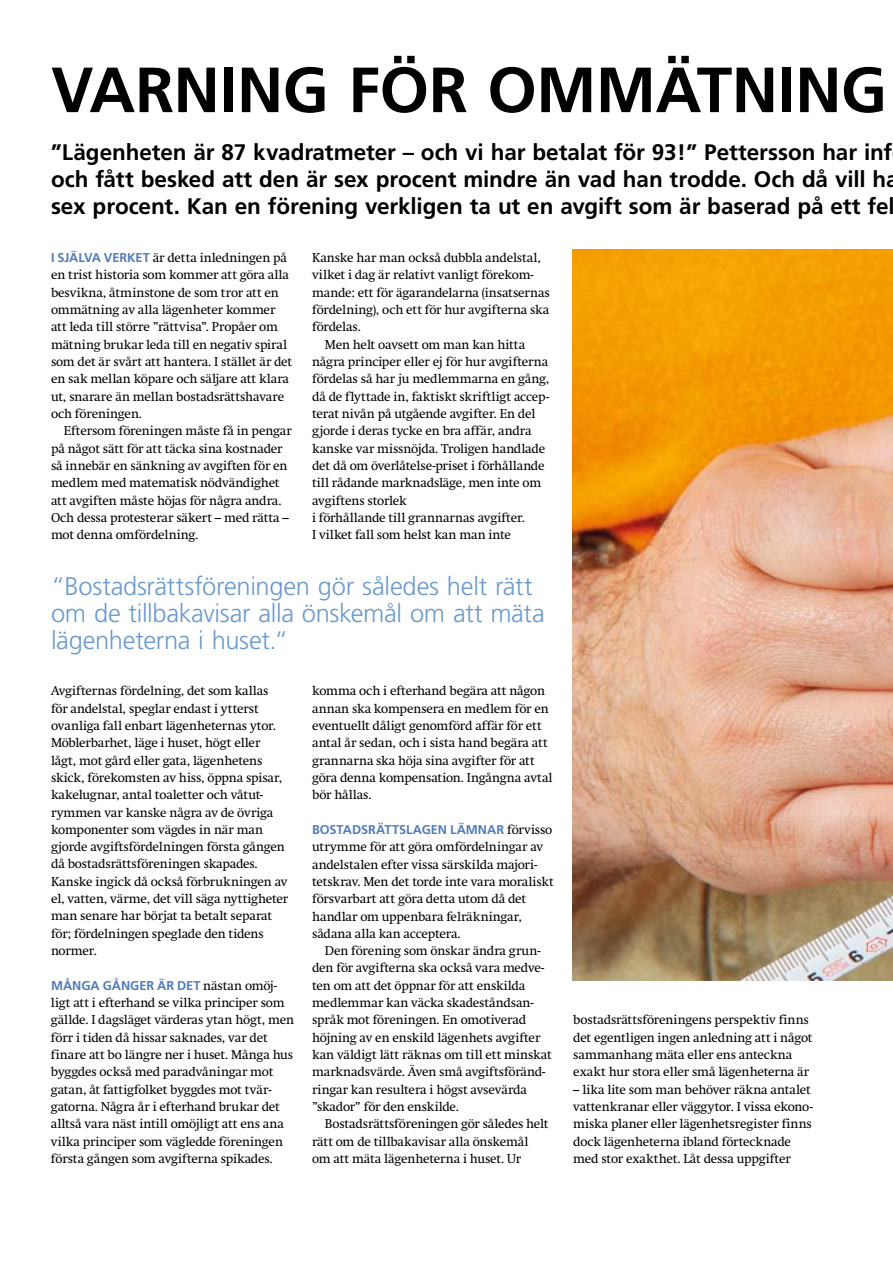
<style>
.page{position:relative;width:893px;height:1263px;background:#fff}
.page>*{position:absolute;margin:0;border:0;box-sizing:border-box;transform-origin:0 0}
.t1{font:700 63.75px "Frutiger";letter-spacing:-.005em;color:#000}
.t2{font:300 25.5px/27px "Frutiger";letter-spacing:-.015em;color:#6a9acd}
.t3{font:700 22.5px/27px "Frutiger";letter-spacing:-.005em;color:#000}
.t4{font:12.75px/17.4px "Swift";letter-spacing:-.01em;color:#000}
.t5{font:700 12.75px "Frutiger";color:#527cb9}
.s1{font-family:"Frutiger";font-weight:700;color:#527cb9}
.s2{font-family:"Swift";font-weight:400;color:#000}
</style>
<div class="page">
<img style="left:573px;top:249px;width:320px;height:731px">
<h1 class="t1" style="left:51px;top:53px;width:837px">Varning för ommätning</h1>
<h3 class="t3" style="left:51px;top:139px;width:849px">”Lägenheten är 87 kvadratmeter – och vi har betalat för 93!” Pettersson har inf och fått besked att den är sex procent mindre än vad han trodde. Och då vill ha sex procent. Kan en förening verkligen ta ut en avgift som är baserad på ett fel</h3>
<p class="t4" style="left:51px;top:249px;width:243px"><span class="s1">I själva verket</span> är detta inledningen på en trist historia som kommer att göra alla besvikna, åtminstone de som tror att en ommätning av alla lägenheter kommer att leda till större ”rättvisa”. Propåer om mätning brukar leda till en negativ spiral som det är svårt att hantera. I stället är det en sak mellan köpare och säljare att klara ut, snarare än mellan bostadsrättshavare och föreningen.</p>
<p class="t4" style="left:51px;top:422px;width:242px;text-indent:13px">Eftersom föreningen måste få in pengar på något sätt för att täcka sina kostnader så innebär en sänkning av avgiften för en medlem med matematisk nödvändighet att avgiften måste höjas för några andra.<br>Och dessa protesterar säkert – med rätta – mot denna omfördelning.</p>
<p class="t4" style="left:312px;top:249px;width:230px">Kanske har man också dubbla andelstal,</p>
<p class="t4" style="left:312px;top:266px;width:223px">vilket i dag är relativt vanligt förekom-</p>
<p class="t4" style="left:312px;top:284px;width:239px">mande: ett för ägarandelarna (insatsernas</p>
<p class="t4" style="left:312px;top:301px;width:239px">fördelning), och ett för hur avgifterna ska</p>
<p class="t4" style="left:312px;top:318px;width:50px">fördelas.</p>
<p class="t4" style="left:325px;top:336px;width:202px">Men helt oavsett om man kan hitta</p>
<p class="t4" style="left:312px;top:353px;width:238px">några principer eller ej för hur avgifterna</p>
<p class="t4" style="left:312px;top:370px;width:239px">fördelas så har ju medlemmarna en gång,</p>
<p class="t4" style="left:312px;top:388px;width:239px">då de flyttade in, faktiskt skriftligt accep-</p>
<p class="t4" style="left:312px;top:405px;width:225px">terat nivån på utgående avgifter. En del</p>
<p class="t4" style="left:312px;top:422px;width:221px">gjorde i deras tycke en bra affär, andra</p>
<p class="t4" style="left:312px;top:440px;width:235px">kanske var missnöjda. Troligen handlade</p>
<p class="t4" style="left:312px;top:457px;width:234px">det då om överlåtelse-priset i förhållande</p>
<p class="t4" style="left:312px;top:474px;width:231px">till rådande marknadsläge, men inte om</p>
<p class="t4" style="left:312px;top:492px;width:96px">avgiftens storlek</p>
<p class="t4" style="left:312px;top:509px;width:214px">i förhållande till grannarnas avgifter.</p>
<p class="t4" style="left:312px;top:526px;width:201px">I vilket fall som helst kan man inte</p>
<h2 class="t2" style="left:51px;top:573px;width:495px">“Bostadsrättsföreningen gör således helt rätt om de tillbakavisar alla önskemål om att mäta lägenheterna i huset.“</h2>
<p class="t4" style="left:51px;top:682px;width:239px">Avgifternas fördelning, det som kallas för andelstal, speglar endast i ytterst ovanliga fall enbart lägenheternas ytor.<br>Möblerbarhet, läge i huset, högt eller lågt, mot gård eller gata, lägenhetens skick, förekomsten av hiss, öppna spisar, kakelugnar, antal toaletter och våtut&shy;rymmen var kanske några av de övriga komponenter som vägdes in när man gjorde avgiftsfördelningen första gången då bostadsrättsföreningen skapades.<br>Kanske ingick då också förbrukningen av el, vatten, värme, det vill säga nyttigheter man senare har börjat ta betalt separat för; fördelningen speglade den tidens normer.</p>
<p class="t5" style="left:51px;top:978px;width:228px">Många gånger är det <span class="s2">nästan omöj-</span></p>
<p class="t4" style="left:51px;top:994px;width:245px">ligt att i efterhand se vilka principer som gällde. I dagsläget värderas ytan högt, men förr i tiden då hissar saknades, var det finare att bo längre ner i huset. Många hus byggdes också med paradvåningar mot gatan, åt fattigfolket byggdes mot tvär&shy;gatorna. Några år i efterhand brukar det alltså vara näst intill omöjligt att ens ana vilka principer som vägledde föreningen första gången som avgifterna spikades.</p>
<p class="t4" style="left:312px;top:682px;width:242px">komma och i efterhand begära att någon annan ska kompensera en medlem för en eventuellt dåligt genomförd affär för ett antal år sedan, och i sista hand begära att grannarna ska höja sina avgifter för att göra denna kompensation. Ingångna avtal bör hållas.</p>
<p class="t5" style="left:312px;top:822px;width:242px">Bostadsrättslagen lämnar <span class="s2">förvisso</span></p>
<p class="t4" style="left:312px;top:838px;width:243px">utrymme för att göra omfördelningar av andelstalen efter vissa särskilda majori&shy;tetskrav. Men det torde inte vara moraliskt försvarbart att göra detta utom då det handlar om uppenbara felräkningar, sådana alla kan acceptera.</p>
<p class="t4" style="left:312px;top:942px;width:241px;text-indent:13px">Den förening som önskar ändra grun&shy;den för avgifterna ska också vara medve&shy;ten om att det öppnar för att enskilda medlemmar kan väcka skadeståndsan&shy;språk mot föreningen. En omotiverad höjning av en enskild lägenhets avgifter kan väldigt lätt räknas om till ett minskat marknadsvärde. Även små avgiftsföränd&shy;ringar kan resultera i högst avsevärda ”skador” för den enskilde.</p>
<p class="t4" style="left:312px;top:1115px;width:238px;text-indent:13px">Bostadsrättsföreningen gör således helt rätt om de tillbakavisar alla önskemål om att mäta lägenheterna i huset. Ur</p>
<p class="t4" style="left:573px;top:1011px;width:241px">bostadsrättsföreningens perspektiv finns det egentligen ingen anledning att i något sammanhang mäta eller ens anteckna exakt hur stora eller små lägenheterna är</p>
<p class="t4" style="left:573px;top:1081px;width:241px">– lika lite som man behöver räkna antalet vattenkranar eller väggytor. I vissa ekono&shy;miska planer eller lägenhetsregister finns dock lägenheterna ibland förtecknade med stor exakthet. Låt dessa uppgifter</p>
</div>
